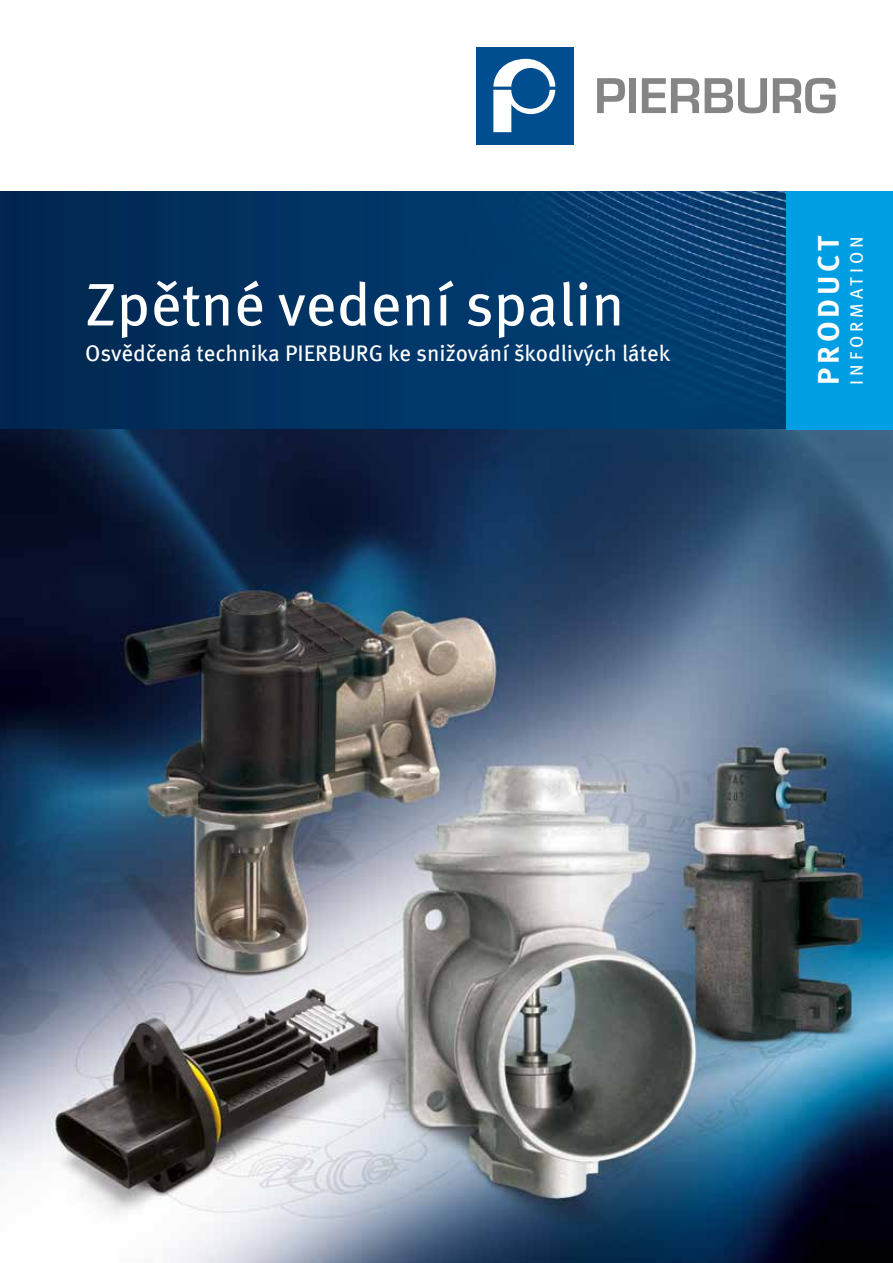
<style>
.page{position:relative;width:893px;height:1263px;background:#fff}
.page>*{position:absolute;margin:0;border:0;box-sizing:border-box;transform-origin:0 0}
.t1{font:60px "Meta OFC";color:#fff}
.t2{font:700 30px "Meta OFC";letter-spacing:.125em;color:#fff}
.t3{font:22.5px "Meta OFC";color:#fff}
.t4{font:18px "Meta OFC";letter-spacing:.225em;color:#fff}
</style>
<div class="page">
<img style="left:0;top:191px;width:893px;height:1072px">
<div style="left:787px;top:191px;width:106px;height:238px;background:#009ee3"></div>
<div style="left:476px;top:47px;width:98px;height:98px;background:#004e90"></div>
<svg style="left:493px;top:59px;width:62px;height:73px"></svg>
<svg style="left:597px;top:78px;width:28px;height:35px"></svg>
<div style="left:629px;top:78px;width:7px;height:35px;background:#868585"></div>
<svg style="left:642px;top:78px;width:57px;height:35px"></svg>
<svg style="left:705px;top:78px;width:62px;height:35px"></svg>
<svg style="left:773px;top:78px;width:63px;height:35px"></svg>
<h1 class="t1" style="left:85px;top:267px;width:541px">Zpětné vedení spalin</h1>
<p class="t3" style="left:85px;top:340px;width:587px">Osvědčená technika PIERBURG ke snižování škodlivých látek</p>
<h2 class="t2" style="left:809px;top:385px;width:151px;rotate:-90deg">PRODUCT</h2>
<p class="t4" style="left:845px;top:385px;width:150px;rotate:-90deg">INFORMATION</p>
</div>
